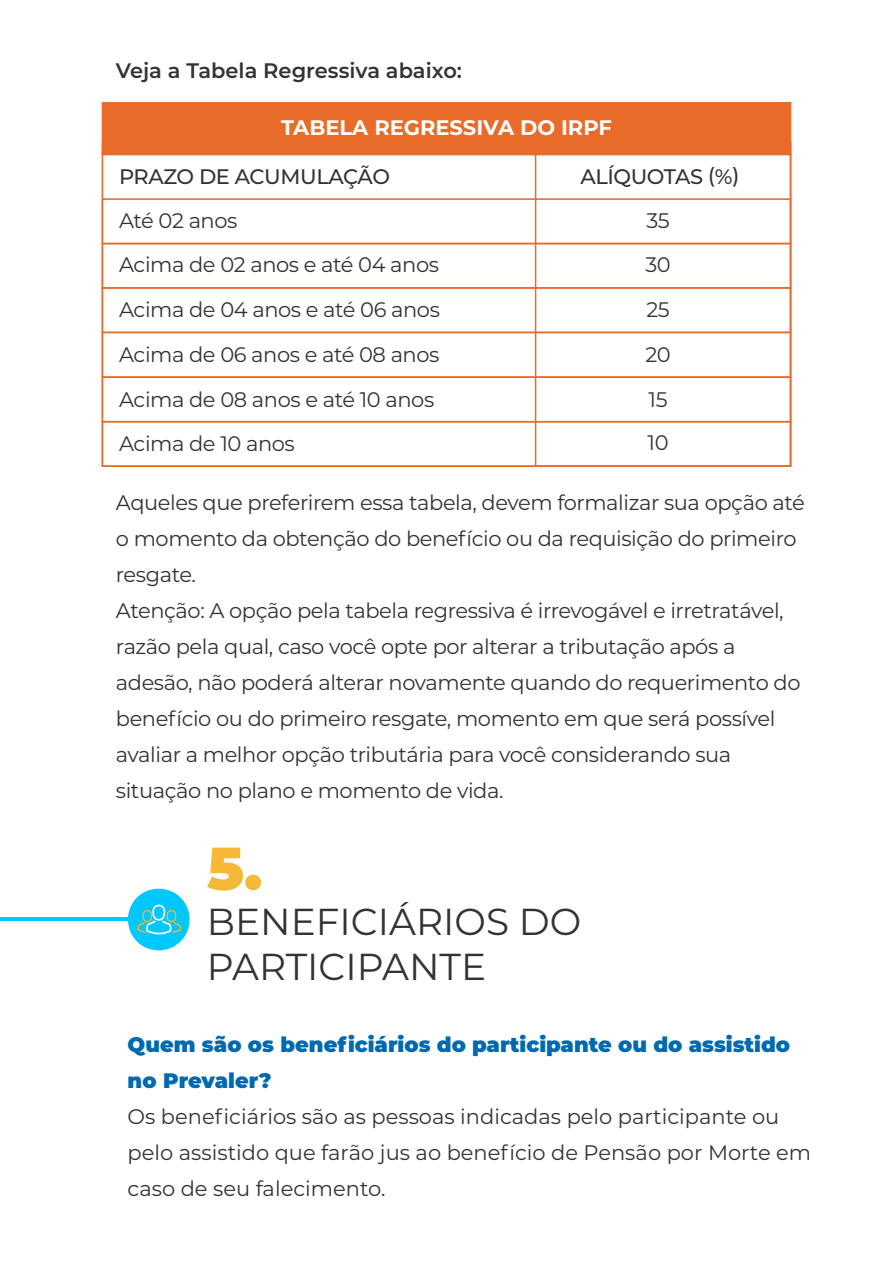
<style>
.page{position:relative;width:893px;height:1263px;background:#fff}
.page>*{position:absolute;margin:0;border:0;box-sizing:border-box;transform-origin:0 0}
.t1{font:900 60px "Montserrat";color:#f5b935}
.t2{font:37.5px/45px "Montserrat";color:#333332}
.t3{font:21px/36px "Montserrat";letter-spacing:-.02em;color:#333332}
.t4{font:21px/36px "Montserrat";color:#333332}
.t5{font:900 21px/36px "Montserrat";color:#0069b0}
.t6{font:500 21px "Montserrat";letter-spacing:-.02em;color:#333332}
.t7{font:600 21px "Montserrat";color:#333332}
.t8{font:700 21px "Montserrat";color:#fff}
</style>
<div class="page">
<div style="left:128px;top:889px;width:61px;height:61px;background:#00c8ff;border-radius:30px"></div>
<svg style="left:138px;top:905px;width:43px;height:29px"></svg>
<hr style="left:0;top:918px;width:130px;height:3px;background:#00c8ff">
<div style="left:102px;top:154px;width:689px;height:46px;border:2px solid #d6d8dc"></div>
<div style="left:102px;top:198px;width:689px;height:46px;border:2px solid #e96b29"></div>
<div style="left:102px;top:243px;width:689px;height:46px;border:2px solid #e96b29"></div>
<div style="left:102px;top:287px;width:689px;height:46px;border:2px solid #e96b29"></div>
<div style="left:102px;top:332px;width:689px;height:46px;border:2px solid #e96b29"></div>
<div style="left:102px;top:376px;width:689px;height:46px;border:2px solid #e96b29"></div>
<div style="left:102px;top:421px;width:689px;height:46px;border:2px solid #e96b29"></div>
<div style="left:102px;top:102px;width:689px;height:53px;background:#e96b29"></div>
<p class="t7" style="left:116px;top:55px;width:348px">Veja a Tabela Regressiva abaixo:</p>
<p class="t8" style="left:281px;top:113px;width:332px">TABELA REGRESSIVA DO IRPF</p>
<p class="t6" style="left:119px;top:162px;width:272px">PRAZO DE ACUMULAÇÃO</p>
<p class="t6" style="left:580px;top:162px;width:161px">ALÍQUOTAS (%)</p>
<p class="t3" style="left:119px;top:202px;width:120px">Até 02 anos</p>
<p class="t3" style="left:645px;top:197px;width:27px;line-height:44.5px">35<br>30<br>25<br>20<br>15<br>10</p>
<p class="t3" style="left:119px;top:242px;width:322px;line-height:44.7px">Acima de 02 anos e até 04 anos<br>Acima de 04 anos e até 06 anos<br>Acima de 06 anos e até 08 anos<br>Acima de 08 anos e até 10 anos<br>Acima de 10 anos</p>
<p class="t3" style="left:116px;top:484px;width:690px">Aqueles que preferirem essa tabela, devem formalizar sua opção até o momento da obtenção do benefício ou da requisição do primeiro resgate.<br>Atenção: A opção pela tabela regressiva é irrevogável e irretratável, razão pela qual, caso você opte por alterar a tributação após a adesão, não poderá alterar novamente quando do requerimento do benefício ou do primeiro resgate, momento em que será possível avaliar a melhor opção tributária para você considerando sua situação no plano e momento de vida.</p>
<h1 class="t1" style="left:207px;top:823px;width:57px">5.</h1>
<h2 class="t2" style="left:207px;top:897px;width:376px">BENEFICIÁRIOS DO<br>PARTICIPANTE</h2>
<p class="t5" style="left:128px;top:1025px;width:664px">Quem são os beneficiários do participante ou do assistido no Prevaler?</p>
<p class="t4" style="left:128px;top:1098px;width:685px">Os beneficiários são as pessoas indicadas pelo participante ou pelo assistido que farão jus ao benefício de Pensão por Morte em caso de seu falecimento.</p>
</div>
